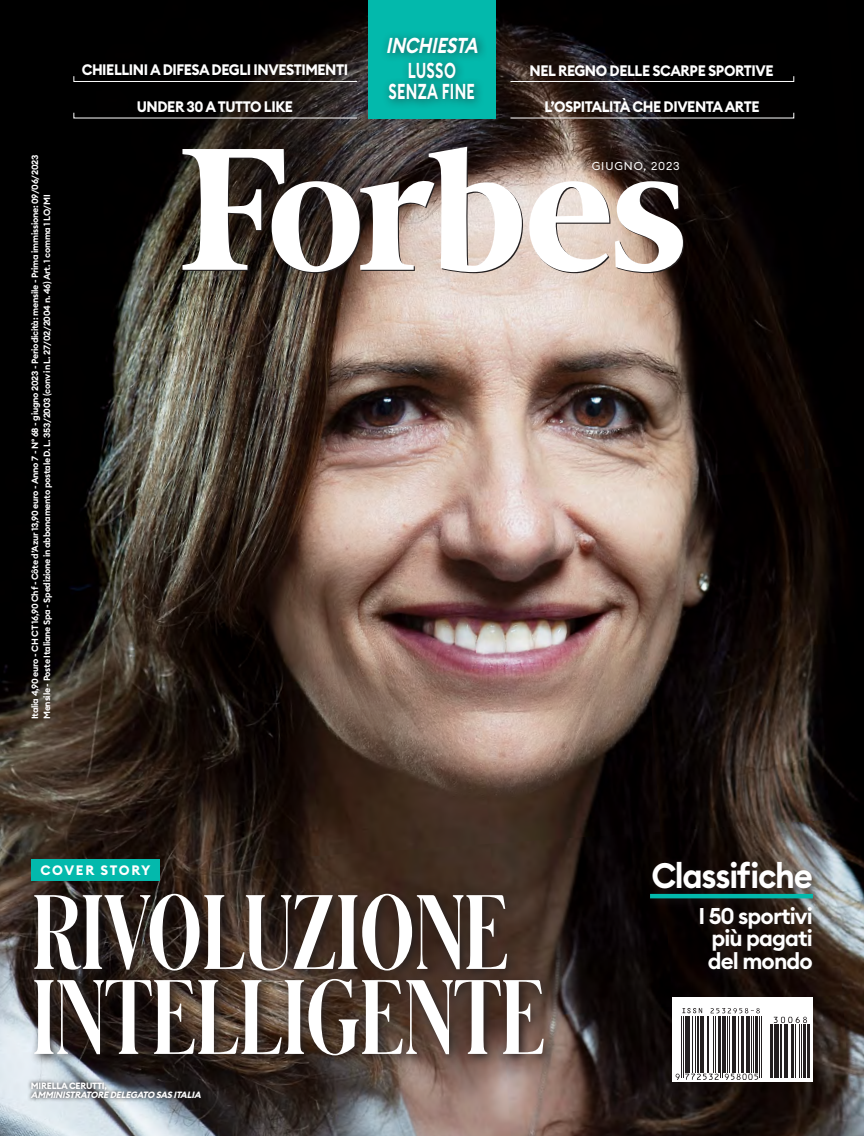
<style>
.page{position:relative;width:864px;height:1136px;background:#fff}
.page>*{position:absolute;margin:0;border:0;box-sizing:border-box;transform-origin:0 0}
.t1{font:700 98.4px/84.9px "Schnyder Cond S";letter-spacing:-.01em;color:#fff;scale:.88 1}
.t2{font:600 34.8px "Euclid Circular B";letter-spacing:-.04em;color:#fff;scale:.95 1}
.t3{font:600 22.5px/22.5px "Euclid Circular B";letter-spacing:-.04em;color:#fff;text-align:center}
.t4{font:600 21.3px/21.3px "Euclid Circular B";letter-spacing:.02em;color:#fff;text-align:center;scale:.69 1}
.t5{font:italic 600 21.3px "Euclid Circular B";color:#fff;scale:.83 1}
.t6{font:700 15px "Euclid Circular B";letter-spacing:-.03em;color:#fff;scale:.95 1}
.t7{font:700 13.5px "Euclid Circular B";letter-spacing:.12em;color:#fff}
.t8{font:11.25px "Euclid Circular B";letter-spacing:.08em;color:#fff}
.t9{font:600 9px/12px "Euclid Circular B";letter-spacing:-.03em;color:#fff}
.t10{font:italic 700 9px "Euclid Circular B";color:#fff}
.t11{font:700 9px "Euclid Circular B";letter-spacing:-.03em;color:#fff}
</style>
<div class="page">
<img style="left:0;top:0;width:863px;height:1135px">
<svg style="left:73px;top:112px;width:285px;height:7px;background:#353231"></svg>
<svg style="left:73px;top:75px;width:285px;height:7px;background:#302d2c"></svg>
<svg style="left:509px;top:112px;width:285px;height:7px;background:#3d3735"></svg>
<svg style="left:509px;top:75px;width:285px;height:7px;background:#332f2f"></svg>
<svg style="left:529px;top:181px;width:154px;height:92px"></svg>
<svg style="left:182px;top:147px;width:340px;height:126px"></svg>
<svg style="left:672px;top:997px;width:140px;height:84px"></svg>
<hr style="left:681px;top:1016px;width:1px;height:61px;background:#231f20">
<hr style="left:683px;top:1016px;width:1px;height:61px;background:#231f20">
<hr style="left:684px;top:1016px;width:3px;height:56px;background:#231f20">
<hr style="left:688px;top:1016px;width:1px;height:56px;background:#231f20">
<hr style="left:691px;top:1016px;width:1px;height:56px;background:#231f20">
<hr style="left:694px;top:1016px;width:1px;height:56px;background:#231f20">
<hr style="left:697px;top:1016px;width:1px;height:56px;background:#231f20">
<hr style="left:699px;top:1016px;width:2px;height:56px;background:#231f20">
<hr style="left:702px;top:1016px;width:1px;height:56px;background:#231f20">
<hr style="left:706px;top:1016px;width:1px;height:56px;background:#231f20">
<hr style="left:708px;top:1016px;width:1px;height:56px;background:#231f20">
<hr style="left:712px;top:1016px;width:1px;height:56px;background:#231f20">
<hr style="left:715px;top:1016px;width:1px;height:56px;background:#231f20">
<hr style="left:717px;top:1016px;width:2px;height:56px;background:#231f20">
<hr style="left:720px;top:1016px;width:1px;height:61px;background:#231f20">
<hr style="left:721px;top:1016px;width:1px;height:61px;background:#231f20">
<hr style="left:723px;top:1016px;width:2px;height:56px;background:#231f20">
<hr style="left:726px;top:1016px;width:1px;height:56px;background:#231f20">
<hr style="left:729px;top:1016px;width:1px;height:56px;background:#231f20">
<hr style="left:731px;top:1016px;width:3px;height:56px;background:#231f20">
<hr style="left:735px;top:1016px;width:1px;height:56px;background:#231f20">
<hr style="left:737px;top:1016px;width:1px;height:56px;background:#231f20">
<hr style="left:741px;top:1016px;width:2px;height:56px;background:#231f20">
<hr style="left:745px;top:1016px;width:1px;height:56px;background:#231f20">
<hr style="left:747px;top:1016px;width:2px;height:56px;background:#231f20">
<hr style="left:751px;top:1016px;width:1px;height:56px;background:#231f20">
<hr style="left:753px;top:1016px;width:1px;height:56px;background:#231f20">
<hr style="left:755px;top:1016px;width:2px;height:56px;background:#231f20">
<hr style="left:758px;top:1016px;width:1px;height:61px;background:#231f20">
<hr style="left:760px;top:1016px;width:1px;height:61px;background:#231f20">
<hr style="left:769px;top:1024px;width:1px;height:53px;background:#231f20">
<hr style="left:771px;top:1024px;width:1px;height:53px;background:#231f20">
<svg style="left:773px;top:1024px;width:4px;height:53px"></svg>
<hr style="left:777px;top:1024px;width:1px;height:53px;background:#231f20">
<hr style="left:779px;top:1024px;width:1px;height:53px;background:#231f20">
<hr style="left:781px;top:1024px;width:1px;height:53px;background:#231f20">
<hr style="left:783px;top:1024px;width:3px;height:53px;background:#231f20">
<hr style="left:787px;top:1024px;width:1px;height:53px;background:#231f20">
<hr style="left:790px;top:1024px;width:2px;height:53px;background:#231f20">
<hr style="left:793px;top:1024px;width:1px;height:53px;background:#231f20">
<hr style="left:794px;top:1024px;width:1px;height:53px;background:#231f20">
<hr style="left:799px;top:1024px;width:1px;height:53px;background:#231f20">
<hr style="left:800px;top:1024px;width:1px;height:53px;background:#231f20">
<hr style="left:802px;top:1024px;width:1px;height:53px;background:#231f20">
<hr style="left:804px;top:1024px;width:1px;height:53px;background:#231f20">
<hr style="left:806px;top:1024px;width:3px;height:53px;background:#231f20">
<svg style="left:682px;top:1007px;width:19px;height:6px"></svg>
<svg style="left:710px;top:1007px;width:49px;height:6px"></svg>
<svg style="left:675px;top:1073px;width:43px;height:6px"></svg>
<svg style="left:724px;top:1073px;width:34px;height:6px"></svg>
<svg style="left:773px;top:1016px;width:33px;height:6px"></svg>
<div style="left:644px;top:856px;width:179px;height:123px;background:#231f20;opacity:.6"></div>
<div style="left:649px;top:893px;width:163px;height:5px;background:#03b9ac"></div>
<div style="left:31px;top:859px;width:129px;height:21px;background:#03b9ac"></div>
<div style="left:29px;top:887px;width:526px;height:180px;background:#231f20;opacity:.85"></div>
<svg style="left:27px;top:1078px;width:178px;height:24px;background:#6a6e74"></svg>
<div style="left:368px;top:0;width:127px;height:118px;background:#03b9ac"></div>
<div style="left:380px;top:30px;width:107px;height:80px;background:#231f20;opacity:.6"></div>
<p class="t9" style="left:29px;top:719px;width:566px;rotate:-90deg">Italia 4,90 euro - CH CT 16,90 Chf - Côte d’Azur 13,90 euro - Anno 7 - N° 68 - giugno 2023 - Periodicità: mensile - Prima immissione: 09/06/2023<br>Mensile - Poste Italiane Spa - Spedizione in abbonamento postale D. L. 353/2003 (conv in L. 27/02/2004 n. 46) Art. 1 comma 1 LO/MI</p>
<h3 class="t6" style="left:82px;top:60px;width:282px">CHIELLINI A DIFESA DEGLI INVESTIMENTI</h3>
<h3 class="t6" style="left:137px;top:97px;width:166px">UNDER 30 A TUTTO LIKE</h3>
<h3 class="t5" style="left:385px;top:31px;width:119px">INCHIESTA</h3>
<h3 class="t4" style="left:388px;top:59px;width:127px">LUSSO<br>SENZA FINE</h3>
<h3 class="t6" style="left:529px;top:61px;width:258px">NEL REGNO DELLE SCARPE SPORTIVE</h3>
<h3 class="t6" style="left:544px;top:97px;width:228px">L’OSPITALITÀ CHE DIVENTA ARTE</h3>
<p class="t8" style="left:591px;top:159px;width:89px">GIUGNO, 2023</p>
<h3 class="t7" style="left:40px;top:861px;width:112px">COVER STORY</h3>
<h1 class="t1" style="left:32px;top:887px;width:585px">RIVOLUZIONE<br>INTELLIGENTE</h1>
<p class="t11" style="left:31px;top:1080px;width:78px">MIRELLA CERUTTI,</p>
<p class="t10" style="left:31px;top:1089px;width:174px">AMMINISTRATOREDELEGATO SASITALIA</p>
<h2 class="t2" style="left:651px;top:852px;width:171px">Classifiche</h2>
<h3 class="t3" style="left:698px;top:904px;width:116px">I 50 sportivi più pagati del mondo</h3>
</div>
